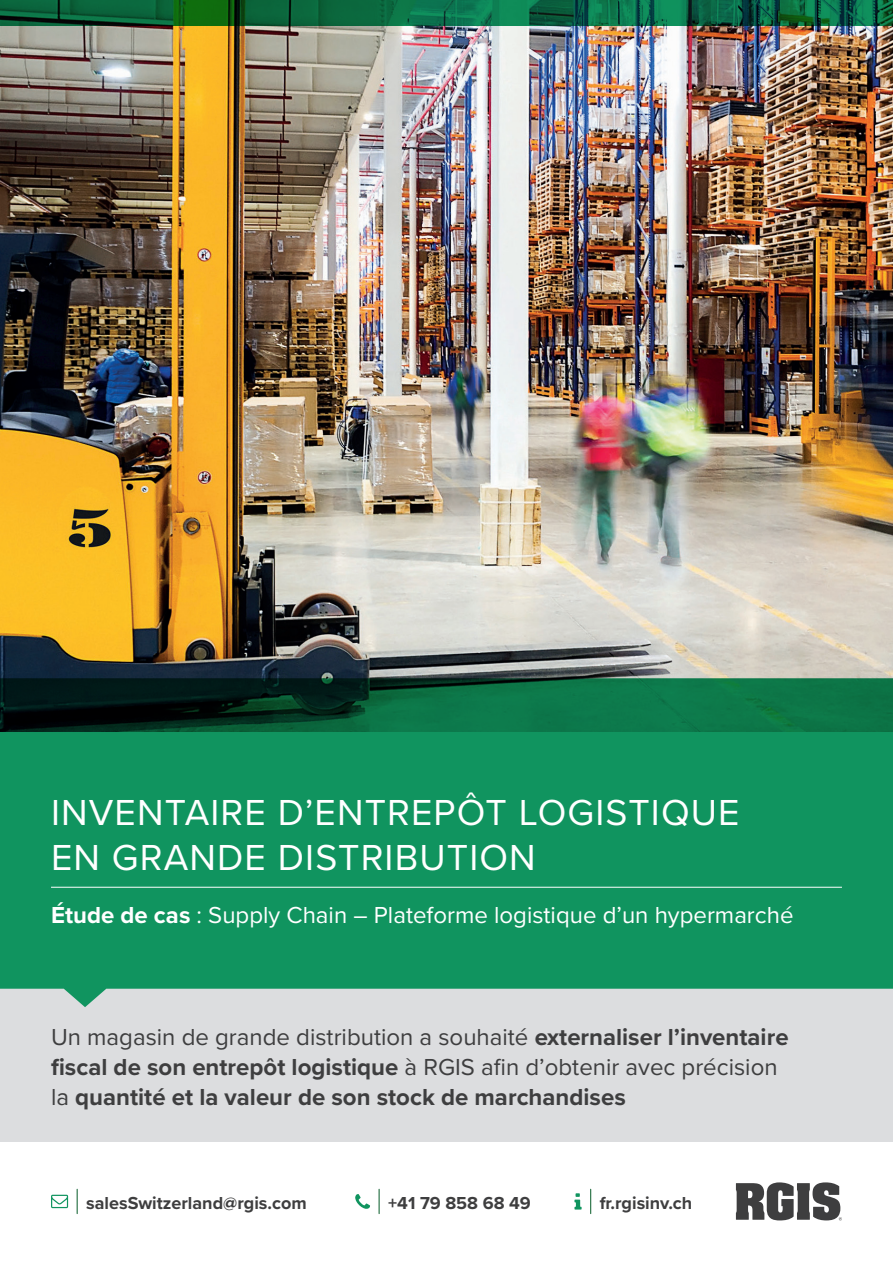
<style>
.page{position:relative;width:893px;height:1263px;background:#fff}
.page>*{position:absolute;margin:0;border:0;box-sizing:border-box;transform-origin:0 0}
.t1{font:37.5px/45px "Proxima Nova";letter-spacing:.03em;color:#fff}
.t2{font:700 24px/30px "Proxima Nova";color:#3e3e3f}
.t3{font:24px "Proxima Nova";color:#fff}
.t4{font:700 18px "Proxima Nova";color:#3e3e3f}
.s1{font-weight:700}
.s2{font-weight:400}
</style>
<div class="page">
<svg style="left:590px;top:1189px;width:1px;height:24px"></svg>
<svg style="left:574px;top:1193px;width:8px;height:16px"></svg>
<svg style="left:77px;top:1189px;width:1px;height:24px"></svg>
<svg style="left:51px;top:1195px;width:17px;height:13px"></svg>
<svg style="left:379px;top:1189px;width:1px;height:24px"></svg>
<svg style="left:355px;top:1194px;width:15px;height:15px"></svg>
<svg style="left:736px;top:1182px;width:106px;height:38px"></svg>
<div style="left:0;top:989px;width:893px;height:153px;background:#dcdddf"></div>
<svg style="left:0;top:731px;width:893px;height:276px;background:#1d9867"></svg>
<hr style="left:51px;top:887px;width:791px;height:1px;background:#fff">
<img style="left:0;top:26px;width:893px;height:705px">
<svg style="left:0;top:0;width:893px;height:26px;background:#0a653d"></svg>
<h1 class="t1" style="left:51px;top:788px;width:690px">INVENTAIRE D’ENTREPÔT LOGISTIQUE<br>EN GRANDE DISTRIBUTION</h1>
<p class="t3" style="left:51px;top:897px;width:744px"><span class="s1">Étude de cas</span> : Supply Chain – Plateforme logistique d’un hypermarché</p>
<p class="t2" style="left:51px;top:1021px;width:739px"><span class="s2">Un magasin de grande distribution a souhaité</span> externaliser l’inventaire fiscal de son entrepôt logistique <span class="s2">à RGIS afin d’obtenir avec précision la</span> quantité et la valeur de son stock de marchandises</p>
<p class="t4" style="left:86px;top:1189px;width:222px">salesSwitzerland@rgis.com</p>
<p class="t4" style="left:388px;top:1189px;width:144px">+41 79 858 68 49</p>
<p class="t4" style="left:600px;top:1189px;width:94px">fr.rgisinv.ch</p>
</div>
